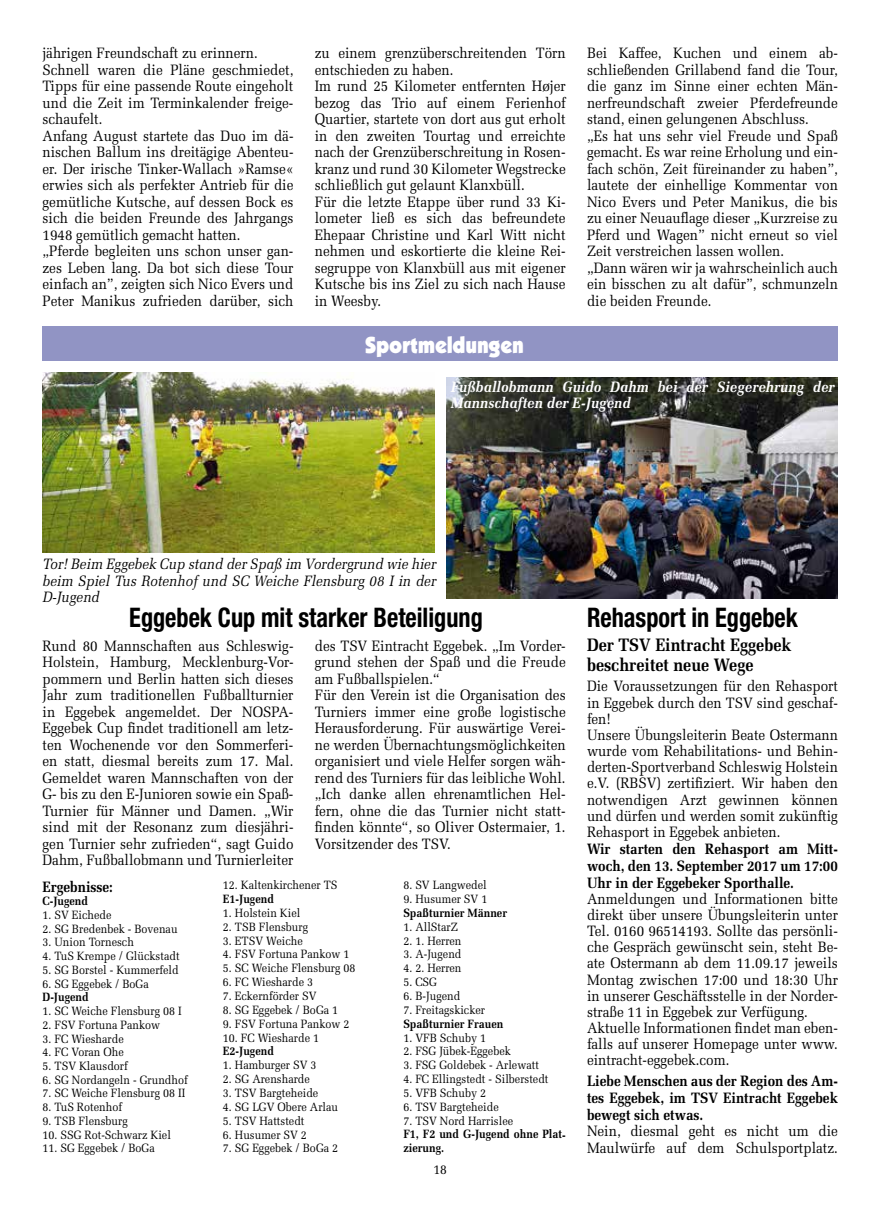
<style>
.page{position:relative;width:872px;height:1212px;background:#fff}
.page>*{position:absolute;margin:0;border:0;box-sizing:border-box;transform-origin:0 0}
.t1{font:700 condensed 27px "Helvetica Neue";color:#000;scale:.9 1}
.t2{font:900 24px "Kabel Itc T";letter-spacing:-.01em;color:#fff;scale:.9 1}
.t3{font:700 18px/20px "Melior";color:#000;scale:.9 1}
.t4{font:15px/16.5px "Melior";color:#000;scale:.9 1}
.t5{font:700 15px/17px "Melior";color:#000;text-align:justify;scale:.9 1}
.t6{font:italic 15px/16.5px "Melior";color:#000;text-align:justify;scale:.9 1}
.t7{font:italic 700 15px/16.5px "Melior";color:#fff;scale:.9 1}
.t8{font:13.5px "Melior";color:#000;scale:.9 1}
.t9{font:12px "Melior";color:#000;scale:.9 1}
.t10{font:700 12px/14px "Melior";color:#000;scale:.9 1}
</style>
<div class="page">
<div style="left:43px;top:326px;width:795px;height:34px;background:#9194c4"></div>
<img style="left:43px;top:372px;width:391px;height:181px">
<img style="left:446px;top:378px;width:392px;height:220px">
<p class="t4" style="left:43px;top:45px;width:280px">jährigen Freundschaft zu erinnern.<br>Schnell waren die Pläne geschmiedet, Tipps für eine passende Route eingeholt und die Zeit im Terminkalender freige&shy;schaufelt.<br>Anfang August startete das Duo im dä&shy;nischen Ballum ins dreitägige Abenteu&shy;er. Der irische Tinker-Wallach »Ramse« erwies sich als perfekter Antrieb für die gemütliche Kutsche, auf dessen Bock es sich die beiden Freunde des Jahrgangs 1948 gemütlich gemacht hatten.<br>„Pferde begleiten uns schon unser gan&shy;zes Leben lang. Da bot sich diese Tour einfach an”, zeigten sich Nico Evers und Peter Manikus zufrieden darüber, sich</p>
<p class="t4" style="left:315px;top:45px;width:280px">zu einem grenzüberschreitenden Törn entschieden zu haben.<br>Im rund 25 Kilometer entfernten Højer bezog das Trio auf einem Ferienhof Quartier, startete von dort aus gut erholt in den zweiten Tourtag und erreichte nach der Grenzüberschreitung in Rosen&shy;kranz und rund 30 Kilometer Wegstrecke schließlich gut gelaunt Klanxbüll.<br>Für die letzte Etappe über rund 33 Ki&shy;lometer ließ es sich das befreundete Ehepaar Christine und Karl Witt nicht nehmen und eskortierte die kleine Rei&shy;segruppe von Klanxbüll aus mit eigener Kutsche bis ins Ziel zu sich nach Hause in Weesby.</p>
<p class="t4" style="left:587px;top:45px;width:280px">Bei Kaffee, Kuchen und einem ab&shy;schließenden Grillabend fand die Tour, die ganz im Sinne einer echten Män&shy;nerfreundschaft zweier Pferdefreunde stand, einen gelungenen Abschluss.<br>„Es hat uns sehr viel Freude und Spaß gemacht. Es war reine Erholung und ein&shy;fach schön, Zeit füreinander zu haben”, lautete der einhellige Kommentar von Nico Evers und Peter Manikus, die bis zu einer Neuauflage dieser „Kurzreise zu Pferd und Wagen” nicht erneut so viel Zeit verstreichen lassen wollen.<br>„Dann wären wir ja wahrscheinlich auch ein bisschen zu alt dafür”, schmunzeln die beiden Freunde.</p>
<h2 class="t2" style="left:365px;top:330px;width:178px">Sportmeldungen</h2>
<p class="t7" style="left:451px;top:378px;width:428px">Fußballobmann Guido Dahm bei der Siegerehrung der<br>Mannschaften der E-Jugend</p>
<p class="t6" style="left:43px;top:556px;width:438px">Tor! Beim Eggebek Cup stand der Spaß im Vordergrund wie hier beim Spiel Tus Rotenhof und SC Weiche Flensburg 08 I in der D-Jugend</p>
<h1 class="t1" style="left:129px;top:601px;width:394px">Eggebek Cup mit starker Beteiligung</h1>
<p class="t4" style="left:315px;top:638px;width:280px">des TSV Eintracht Eggebek. „Im Vorder&shy;grund stehen der Spaß und die Freude am Fußballspielen.“<br>Für den Verein ist die Organisation des Turniers immer eine große logistische Herausforderung. Für auswärtige Verei&shy;ne werden Übernachtungsmöglichkeiten organisiert und viele Helfer sorgen wäh&shy;rend des Turniers für das leibliche Wohl. „Ich danke allen ehrenamtlichen Hel&shy;fern, ohne die das Turnier nicht statt&shy;finden könnte“, so Oliver Ostermaier, 1.<br>Vorsitzender des TSV.</p>
<p class="t4" style="left:43px;top:638px;width:280px;text-align:justify">Rund 80 Mannschaften aus Schleswig-Holstein, Hamburg, Mecklenburg-Vor&shy;pommern und Berlin hatten sich dieses Jahr zum traditionellen Fußballturnier in Eggebek angemeldet. Der NOSPA-Eggebek Cup findet traditionell am letz&shy;ten Wochenende vor den Sommerferi&shy;en statt, diesmal bereits zum 17. Mal.<br>Gemeldet waren Mannschaften von der G- bis zu den E-Junioren sowie ein Spaß-Turnier für Männer und Damen. „Wir sind mit der Resonanz zum diesjähri&shy;gen Turnier sehr zufrieden“, sagt Guido Dahm, Fußballobmann und Turnierleiter</p>
<p class="t5" style="left:43px;top:878px;width:80px">Ergebnisse:</p>
<p class="t10" style="left:43px;top:894px;width:52px">C-Jugend</p>
<p class="t9" style="left:43px;top:908px;width:78px">1. SV Eichede</p>
<p class="t9" style="left:43px;top:921px;width:152px">2. SG Bredenbek - Bovenau</p>
<p class="t9" style="left:43px;top:935px;width:103px">3. Union Tornesch</p>
<p class="t9" style="left:43px;top:949px;width:154px">4. TuS Krempe / Glückstadt</p>
<p class="t9" style="left:43px;top:963px;width:153px">5. SG Borstel - Kummerfeld</p>
<p class="t9" style="left:43px;top:976px;width:120px">6. SG Eggebek / BoGa</p>
<p class="t10" style="left:43px;top:990px;width:53px">D-Jugend</p>
<p class="t9" style="left:43px;top:1004px;width:156px">1. SC Weiche Flensburg 08 I</p>
<p class="t9" style="left:43px;top:1018px;width:132px">2. FSV Fortuna Pankow</p>
<p class="t9" style="left:43px;top:1031px;width:92px">3. FC Wiesharde</p>
<p class="t9" style="left:43px;top:1045px;width:92px">4. FC Voran Ohe</p>
<p class="t9" style="left:43px;top:1059px;width:96px">5. TSV Klausdorf</p>
<p class="t9" style="left:43px;top:1072px;width:163px">6. SG Nordangeln - Grundhof</p>
<p class="t9" style="left:43px;top:1086px;width:160px">7. SC Weiche Flensburg 08 II</p>
<p class="t9" style="left:43px;top:1100px;width:90px">8. TuS Rotenhof</p>
<p class="t9" style="left:43px;top:1114px;width:96px">9. TSB Flensburg</p>
<p class="t9" style="left:43px;top:1127px;width:144px">10. SSG Rot-Schwarz Kiel</p>
<p class="t9" style="left:43px;top:1141px;width:126px">11. SG Eggebek / BoGa</p>
<p class="t9" style="left:223px;top:878px;width:129px">12. Kaltenkirchener TS</p>
<p class="t10" style="left:223px;top:892px;width:58px">E1-Jugend</p>
<p class="t9" style="left:223px;top:906px;width:87px">1. Holstein Kiel</p>
<p class="t9" style="left:223px;top:919px;width:96px">2. TSB Flensburg</p>
<p class="t9" style="left:223px;top:933px;width:90px">3. ETSV Weiche</p>
<p class="t9" style="left:223px;top:947px;width:142px">4. FSV Fortuna Pankow 1</p>
<p class="t9" style="left:223px;top:961px;width:149px">5. SC Weiche Flensburg 08</p>
<p class="t9" style="left:223px;top:975px;width:102px">6. FC Wiesharde 3</p>
<p class="t9" style="left:223px;top:989px;width:106px">7. Eckernförder SV</p>
<p class="t9" style="left:223px;top:1003px;width:130px">8. SG Eggebek / BoGa 1</p>
<p class="t9" style="left:223px;top:1016px;width:142px">9. FSV Fortuna Pankow 2</p>
<p class="t9" style="left:223px;top:1030px;width:108px">10. FC Wiesharde 1</p>
<p class="t10" style="left:223px;top:1044px;width:58px">E2-Jugend</p>
<p class="t9" style="left:223px;top:1058px;width:106px">1. Hamburger SV 3</p>
<p class="t9" style="left:223px;top:1072px;width:98px">2. SG Arensharde</p>
<p class="t9" style="left:223px;top:1086px;width:108px">3. TSV Bargteheide</p>
<p class="t9" style="left:223px;top:1100px;width:130px">4. SG LGV Obere Arlau</p>
<p class="t9" style="left:223px;top:1113px;width:92px">5. TSV Hattstedt</p>
<p class="t9" style="left:223px;top:1127px;width:95px">6. Husumer SV 2</p>
<p class="t9" style="left:223px;top:1141px;width:130px">7. SG Eggebek / BoGa 2</p>
<p class="t9" style="left:403px;top:878px;width:94px">8. SV Langwedel</p>
<p class="t9" style="left:403px;top:892px;width:95px">9. Husumer SV 1</p>
<p class="t10" style="left:403px;top:906px;width:117px">Spaßturnier Männer</p>
<p class="t9" style="left:403px;top:919px;width:62px">1. AllStarZ</p>
<p class="t9" style="left:403px;top:933px;width:66px">2. 1. Herren</p>
<p class="t9" style="left:403px;top:947px;width:66px">3. A-Jugend</p>
<p class="t9" style="left:403px;top:961px;width:66px">4. 2. Herren</p>
<p class="t9" style="left:403px;top:975px;width:39px">5. CSG</p>
<p class="t9" style="left:403px;top:989px;width:65px">6. B-Jugend</p>
<p class="t9" style="left:403px;top:1003px;width:92px">7. Freitagskicker</p>
<p class="t10" style="left:403px;top:1016px;width:113px">Spaßturnier Frauen</p>
<p class="t9" style="left:403px;top:1030px;width:94px">1. VFB Schuby 1</p>
<p class="t9" style="left:403px;top:1044px;width:121px">2. FSG Jübek-Eggebek</p>
<p class="t9" style="left:403px;top:1058px;width:152px">3. FSG Goldebek - Arlewatt</p>
<p class="t9" style="left:403px;top:1072px;width:163px">4. FC Ellingstedt - Silberstedt</p>
<p class="t9" style="left:403px;top:1086px;width:94px">5. VFB Schuby 2</p>
<p class="t9" style="left:403px;top:1099px;width:108px">6. TSV Bargteheide</p>
<p class="t9" style="left:403px;top:1113px;width:124px">7. TSV Nord Harrislee</p>
<p class="t10" style="left:403px;top:1127px;width:182px">F1, F2 und G-Jugend ohne Plat&shy;zierung.</p>
<p class="t8" style="left:433px;top:1161px;width:17px">18</p>
<h1 class="t1" style="left:587px;top:601px;width:236px">Rehasport in Eggebek</h1>
<p class="t3" style="left:587px;top:635px;width:228px">Der TSV Eintracht Eggebek beschreitet neue Wege</p>
<p class="t4" style="left:587px;top:678px;width:280px">Die Voraussetzungen für den Rehasport in Eggebek durch den TSV sind geschaf&shy;fen!<br>Unsere Übungsleiterin Beate Ostermann wurde vom Rehabilitations- und Behin&shy;derten-Sportverband Schleswig Holstein e.V. (RBSV) zertifiziert. Wir haben den notwendigen Arzt gewinnen können und dürfen und werden somit zukünftig Rehasport in Eggebek anbieten.</p>
<p class="t5" style="left:587px;top:840px;width:280px">Wir starten den Rehasport am Mitt&shy;woch, den 13. September 2017 um 17:00<br>Uhr in der Eggebeker Sporthalle.</p>
<p class="t4" style="left:587px;top:890px;width:280px">Anmeldungen und Informationen bitte direkt über unsere Übungsleiterin unter Tel. 0160 96514193. Sollte das persönli&shy;che Gespräch gewünscht sein, steht Be&shy;ate Ostermann ab dem 11.09.17 jeweils Montag zwischen 17:00 und 18:30 Uhr in unserer Geschäftsstelle in der Norder&shy;straße 11 in Eggebek zur Verfügung.<br>Aktuelle Informationen findet man eben&shy;falls auf unserer Homepage unter www. eintracht-eggebek.com.</p>
<p class="t5" style="left:587px;top:1073px;width:280px">Liebe Menschen aus der Region des Am&shy;tes Eggebek, im TSV Eintracht Eggebek bewegt sich etwas.</p>
<p class="t4" style="left:587px;top:1123px;width:280px">Nein, diesmal geht es nicht um die<br>Maulwürfe auf dem Schulsportplatz.</p>
</div>
